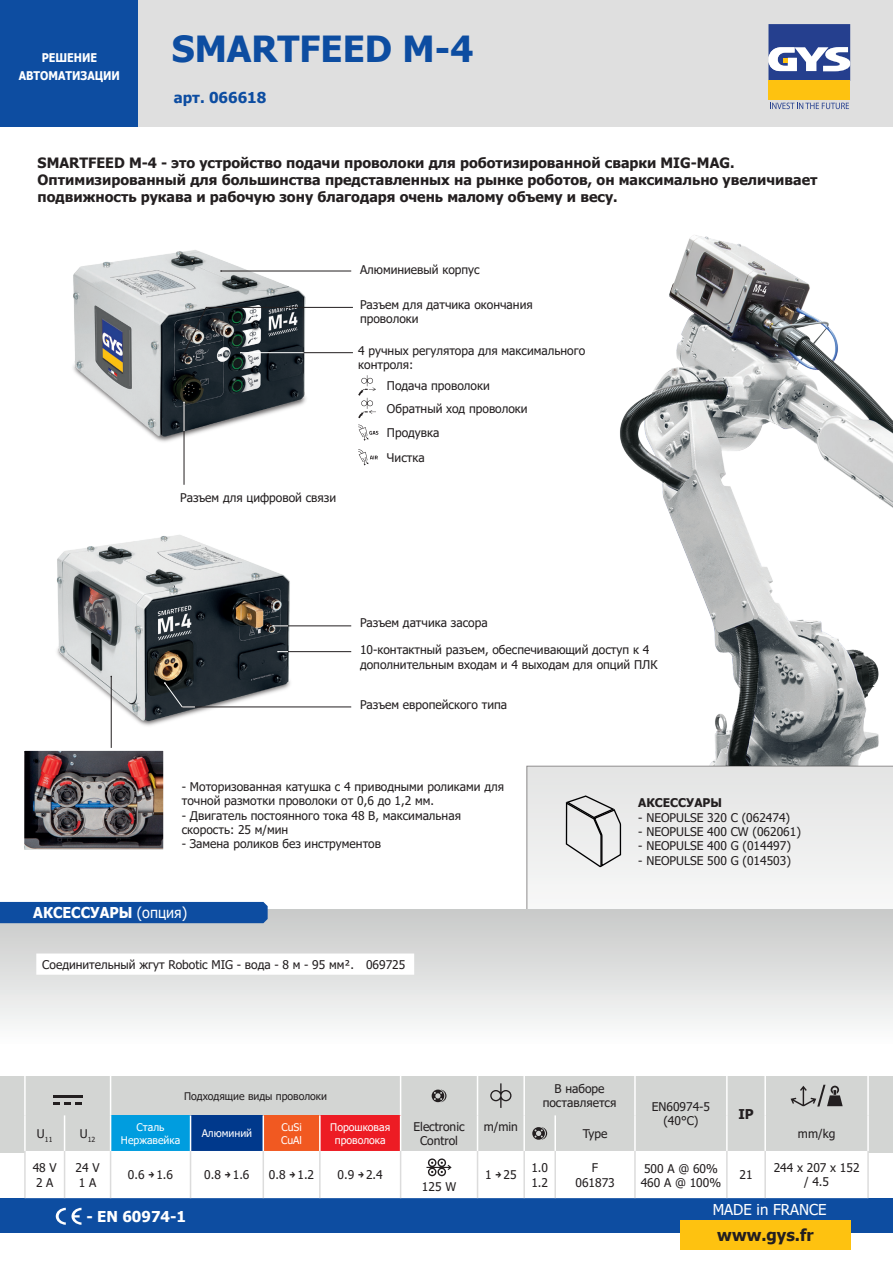
<style>
.page{position:relative;width:893px;height:1263px;background:#fff}
.page>*{position:absolute;margin:0;border:0;box-sizing:border-box;transform-origin:0 0}
.t1{font:700 36px "Tahoma";color:#0d4da1}
.t2{font:700 16.5px "Tahoma";color:#231f20}
.t3{font:700 15px "Tahoma";color:#fff;scale:.95 1}
.t4{font:15px "Tahoma";color:#fff}
.t5{font:700 15px "Tahoma";color:#fff}
.t6{font:700 15px "Tahoma";color:#0d4da1}
.t7{font:700 14.25px/17.1px "Tahoma";color:#231f20}
.t8{font:700 13.5px "Tahoma";color:#231f20}
.t9{font:12px/14.4px "Tahoma";color:#231f20}
.t10{font:700 12px "Tahoma";color:#fff;scale:.9 1}
.t11{font:700 12px "Tahoma";color:#231f20}
.t12{font:10.5px/12.6px "Tahoma";color:#fff;text-align:center}
.t13{font:10.5px "Tahoma";color:#231f20}
.t14{font:7.05px "Tahoma";color:#231f20}
.s1{font-weight:400}
</style>
<div class="page">
<div style="left:137px;top:0;width:756px;height:127px;background:#dfdfdf"></div>
<div style="left:0;top:1198px;width:893px;height:34px;background:#0d4da1"></div>
<div style="left:768px;top:81px;width:82px;height:19px;background:#fec210"></div>
<svg style="left:768px;top:24px;width:82px;height:57px;background:#6576a9"></svg>
<svg style="left:770px;top:103px;width:79px;height:6px"></svg>
<div style="left:0;top:0;width:137px;height:127px;background:#0d4da1"></div>
<div style="left:680px;top:1220px;width:170px;height:30px;background:#fec210"></div>
<svg style="left:56px;top:1208px;width:26px;height:17px"></svg>
<img style="left:605px;top:235px;width:288px;height:531px">
<svg style="left:527px;top:766px;width:366px;height:143px"></svg>
<svg style="left:358px;top:375px;width:18px;height:43px"></svg>
<svg style="left:358px;top:425px;width:20px;height:16px"></svg>
<svg style="left:358px;top:449px;width:20px;height:16px"></svg>
<img style="left:56px;top:535px;width:245px;height:197px">
<img style="left:73px;top:250px;width:245px;height:198px">
<hr style="left:221px;top:271px;width:130px;height:1px;background:#231f20">
<hr style="left:184px;top:402px;width:1px;height:83px;background:#231f20">
<svg style="left:183px;top:402px;width:2px;height:29px"></svg>
<hr style="left:273px;top:626px;width:78px;height:1px;background:#231f20">
<hr style="left:285px;top:651px;width:66px;height:1px;background:#231f20">
<svg style="left:272px;top:625px;width:16px;height:2px"></svg>
<hr style="left:111px;top:676px;width:1px;height:112px;background:#231f20">
<div style="left:0;top:1076px;width:893px;height:76px;background:#d3d5d3"></div>
<div style="left:111px;top:1115px;width:80px;height:36px;background:#009ddf"></div>
<div style="left:191px;top:1115px;width:72px;height:36px;background:#00398c"></div>
<div style="left:263px;top:1115px;width:57px;height:36px;background:#f15921"></div>
<div style="left:320px;top:1115px;width:81px;height:36px;background:#ed1c24"></div>
<hr style="left:24px;top:1076px;width:2px;height:39px;background:#fff">
<hr style="left:110px;top:1076px;width:1px;height:39px;background:#fff">
<hr style="left:400px;top:1076px;width:1px;height:39px;background:#fff">
<hr style="left:477px;top:1076px;width:1px;height:39px;background:#fff">
<hr style="left:523px;top:1076px;width:2px;height:39px;background:#fff">
<hr style="left:634px;top:1076px;width:2px;height:39px;background:#fff">
<hr style="left:726px;top:1076px;width:2px;height:39px;background:#fff">
<hr style="left:764px;top:1076px;width:2px;height:39px;background:#fff">
<hr style="left:867px;top:1076px;width:2px;height:39px;background:#fff">
<hr style="left:24px;top:1115px;width:2px;height:36px;background:#fff">
<hr style="left:64px;top:1115px;width:1px;height:36px;background:#fff">
<hr style="left:110px;top:1115px;width:1px;height:36px;background:#fff">
<hr style="left:190px;top:1115px;width:1px;height:36px;background:#fff">
<hr style="left:263px;top:1115px;width:1px;height:36px;background:#fff">
<hr style="left:319px;top:1115px;width:2px;height:36px;background:#fff">
<hr style="left:400px;top:1115px;width:1px;height:36px;background:#fff">
<hr style="left:477px;top:1115px;width:1px;height:36px;background:#fff">
<hr style="left:523px;top:1115px;width:2px;height:36px;background:#fff">
<hr style="left:554px;top:1115px;width:2px;height:36px;background:#fff">
<hr style="left:634px;top:1115px;width:2px;height:36px;background:#fff">
<hr style="left:726px;top:1115px;width:2px;height:36px;background:#fff">
<hr style="left:764px;top:1115px;width:2px;height:36px;background:#fff">
<hr style="left:867px;top:1115px;width:2px;height:36px;background:#fff">
<hr style="left:24px;top:1151px;width:2px;height:47px;background:#dcdcdc">
<hr style="left:867px;top:1151px;width:2px;height:47px;background:#dcdcdc">
<hr style="left:53px;top:1095px;width:29px;height:2px;background:#231f20">
<svg style="left:53px;top:1102px;width:29px;height:2px"></svg>
<svg style="left:432px;top:1089px;width:14px;height:13px"></svg>
<svg style="left:490px;top:1083px;width:21px;height:25px"></svg>
<svg style="left:791px;top:1085px;width:52px;height:21px"></svg>
<svg style="left:532px;top:1127px;width:15px;height:13px"></svg>
<img style="left:24px;top:746px;width:140px;height:104px">
<hr style="left:183px;top:707px;width:168px;height:1px;background:#231f20">
<svg style="left:182px;top:307px;width:171px;height:49px"></svg>
<div style="left:0;top:909px;width:893px;height:143px;background:linear-gradient(to bottom,#c6c7c7,#fff)"></div>
<div style="left:0;top:902px;width:268px;height:21px;background:#0d4da1"></div>
<svg style="left:36px;top:953px;width:378px;height:22px"></svg>
<svg style="left:566px;top:795px;width:56px;height:73px"></svg>
<svg style="left:164px;top:682px;width:31px;height:26px"></svg>
<svg style="left:25px;top:1151px;width:843px;height:47px"></svg>
<p class="t10" style="left:42px;top:49px;width:63px">РЕШЕНИЕ</p>
<p class="t10" style="left:19px;top:67px;width:114px">АВТОМАТИЗАЦИИ</p>
<p class="t1" style="left:172px;top:24px;width:303px">SMARTFEED M-4</p>
<p class="t6" style="left:174px;top:87px;width:94px">арт. 066618</p>
<p class="t7" style="left:38px;top:155px;width:781px">SMARTFEED M-4 - это устройство подачи проволоки для роботизированной сварки MIG-MAG.<br>Оптимизированный для большинства представленных на рынке роботов, он максимально увеличивает подвижность рукава и рабочую зону благодаря очень малому объему и весу.</p>
<p class="t9" style="left:360px;top:263px;width:121px">Алюминиевый корпус</p>
<p class="t9" style="left:360px;top:298px;width:174px">Разъем для датчика окончания проволоки</p>
<p class="t9" style="left:180px;top:491px;width:158px">Разъем для цифровой связи</p>
<p class="t9" style="left:358px;top:344px;width:228px">4 ручных регулятора для максимального контроля:</p>
<p class="t9" style="left:387px;top:379px;width:104px">Подача проволоки</p>
<p class="t9" style="left:387px;top:402px;width:142px">Обратный ход проволоки</p>
<p class="t9" style="left:387px;top:426px;width:54px">Продувка</p>
<p class="t9" style="left:387px;top:451px;width:39px">Чистка</p>
<p class="t9" style="left:360px;top:616px;width:129px">Разъем датчика засора</p>
<p class="t9" style="left:360px;top:643px;width:299px">10-контактный разъем, обеспечивающий доступ к 4 дополнительным входам и 4 выходам для опций ПЛК</p>
<p class="t9" style="left:360px;top:698px;width:149px">Разъем европейского типа</p>
<p class="t9" style="left:182px;top:780px;width:324px">- Моторизованная катушка с 4 приводными роликами для точной размотки проволоки от 0,6 до 1,2 мм.</p>
<p class="t9" style="left:182px;top:809px;width:281px">- Двигатель постоянного тока 48 В, максимальная скорость: 25 м/мин</p>
<p class="t9" style="left:182px;top:837px;width:201px">- Замена роликов без инструментов</p>
<p class="t3" style="left:33px;top:902px;width:164px">АКСЕССУАРЫ <span class="s1">(опция)</span></p>
<p class="t9" style="left:42px;top:958px;width:313px">Соединительный жгут Robotic MIG - вода - 8 м - 95 мм².</p>
<p class="t9" style="left:366px;top:958px;width:41px">069725</p>
<p class="t11" style="left:638px;top:794px;width:85px">АКСЕССУАРЫ</p>
<p class="t9" style="left:638px;top:811px;width:153px">- NEOPULSE 320 C (062474)</p>
<p class="t9" style="left:638px;top:825px;width:164px">- NEOPULSE 400 CW (062061)</p>
<p class="t9" style="left:638px;top:839px;width:154px">- NEOPULSE 400 G (014497)</p>
<p class="t9" style="left:638px;top:854px;width:154px">- NEOPULSE 500 G (014503)</p>
<p class="t14" style="left:37px;top:1134px;width:17px"><sup>U</sup>11</p>
<p class="t14" style="left:80px;top:1134px;width:17px"><sup>U</sup>12</p>
<p class="t13" style="left:184px;top:1089px;width:145px">Подходящие виды проволоки</p>
<p class="t9" style="left:543px;top:1082px;width:75px;text-align:center">В наборе поставляется</p>
<p class="t9" style="left:652px;top:1100px;width:60px">EN60974-5</p>
<p class="t9" style="left:663px;top:1114px;width:37px">(40°C)</p>
<p class="t8" style="left:738px;top:1104px;width:17px">IP</p>
<p class="t9" style="left:484px;top:1120px;width:36px">m/min</p>
<p class="t12" style="left:330px;top:1121px;width:61px">Порошковая проволока</p>
<p class="t9" style="left:413px;top:1120px;width:53px">Electronic</p>
<p class="t12" style="left:137px;top:1121px;width:29px">Сталь</p>
<p class="t12" style="left:121px;top:1134px;width:61px">Нержавейка</p>
<p class="t12" style="left:281px;top:1121px;width:22px">CuSi</p>
<p class="t12" style="left:281px;top:1134px;width:22px">CuAl</p>
<p class="t9" style="left:583px;top:1127px;width:26px">Type</p>
<p class="t9" style="left:798px;top:1127px;width:39px">mm/kg</p>
<p class="t12" style="left:202px;top:1128px;width:52px">Алюминий</p>
<p class="t9" style="left:420px;top:1134px;width:39px">Control</p>
<p class="t9" style="left:33px;top:1161px;width:26px">48 V</p>
<p class="t9" style="left:36px;top:1176px;width:19px">2 A</p>
<p class="t9" style="left:76px;top:1161px;width:26px">24 V</p>
<p class="t9" style="left:79px;top:1176px;width:19px">1 A</p>
<p class="t9" style="left:128px;top:1168px;width:47px">0.6 1.6</p>
<p class="t9" style="left:204px;top:1168px;width:47px">0.8 1.6</p>
<p class="t9" style="left:269px;top:1168px;width:47px">0.8 1.2</p>
<p class="t9" style="left:338px;top:1168px;width:47px">0.9 2.4</p>
<p class="t9" style="left:422px;top:1180px;width:36px">125 W</p>
<p class="t9" style="left:485px;top:1168px;width:33px">1 25</p>
<p class="t9" style="left:531px;top:1161px;width:18px">1.0</p>
<p class="t9" style="left:531px;top:1176px;width:18px">1.2</p>
<p class="t9" style="left:592px;top:1161px;width:8px">F</p>
<p class="t9" style="left:575px;top:1176px;width:41px">061873</p>
<p class="t9" style="left:644px;top:1161px;width:75px">500 A @ 60%</p>
<p class="t9" style="left:641px;top:1176px;width:82px">460 A @ 100%</p>
<p class="t9" style="left:739px;top:1168px;width:15px">21</p>
<p class="t9" style="left:774px;top:1161px;width:87px">244 x 207 x 152</p>
<p class="t9" style="left:804px;top:1175px;width:26px">/ 4.5</p>
<p class="t5" style="left:86px;top:1206px;width:101px">- EN 60974-1</p>
<p class="t4" style="left:713px;top:1199px;width:115px">MADE in FRANCE</p>
<p class="t2" style="left:717px;top:1223px;width:98px">www.gys.fr</p>
</div>
